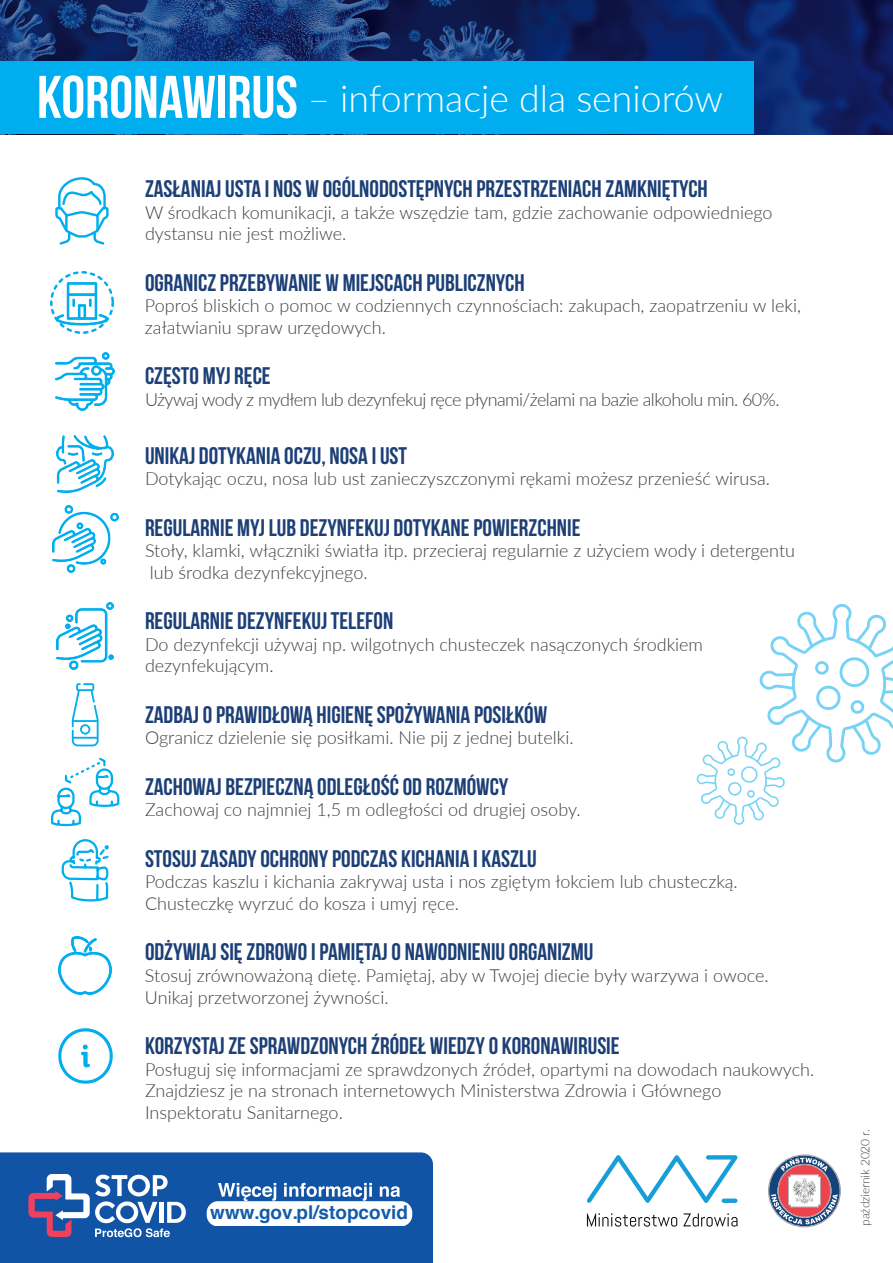
<style>
.page{position:relative;width:893px;height:1263px;background:#fff}
.page>*{position:absolute;margin:0;border:0;box-sizing:border-box;transform-origin:0 0}
.t1{font:300 37.5px "Lato";color:#fff}
.t2{font:24px "Bebas Neue";color:#1c3f76}
.t3{font:700 18.9px "Helvetica";color:#135cab}
.t4{font:300 18px/21.6px "Lato";color:#3e3e3f}
.t5{font:300 18px "Lato";letter-spacing:-.03em;color:#3e3e3f}
.t6{font:300 12px "Lato";letter-spacing:-.01em;color:#3e3e3f}
.s1{font-family:"Bebas Neue";font-weight:400;font-size:60px}
</style>
<div class="page">
<svg style="left:0;top:0;width:893px;height:134px;background:#132a68"></svg>
<div style="left:0;top:61px;width:753px;height:73px;background:#00aeef"></div>
<img style="left:51px;top:272px;width:62px;height:62px">
<img style="left:55px;top:352px;width:59px;height:58px">
<img style="left:57px;top:436px;width:57px;height:56px">
<img style="left:52px;top:505px;width:66px;height:67px">
<img style="left:57px;top:602px;width:57px;height:68px">
<img style="left:59px;top:936px;width:53px;height:58px">
<img style="left:58px;top:1029px;width:54px;height:54px">
<svg style="left:61px;top:839px;width:48px;height:63px"></svg>
<svg style="left:51px;top:757px;width:69px;height:70px"></svg>
<svg style="left:72px;top:683px;width:27px;height:63px"></svg>
<svg style="left:55px;top:177px;width:54px;height:68px"></svg>
<svg style="left:696px;top:603px;width:197px;height:222px"></svg>
<svg style="left:768px;top:1154px;width:73px;height:73px"></svg>
<svg style="left:587px;top:1213px;width:90px;height:13px"></svg>
<svg style="left:683px;top:1213px;width:54px;height:13px"></svg>
<svg style="left:587px;top:1155px;width:150px;height:48px"></svg>
<div style="left:722px;top:1198px;width:15px;height:5px;background:#169ed9;border-radius:2px"></div>
<div style="left:0;top:1152px;width:433px;height:111px;background:#1153a5"></div>
<svg style="left:28px;top:1174px;width:158px;height:63px"></svg>
<div style="left:207px;top:1201px;width:205px;height:25px;background:#fff;border-radius:11px"></div>
<svg style="left:218px;top:1183px;width:58px;height:18px"></svg>
<svg style="left:284px;top:1183px;width:88px;height:18px"></svg>
<svg style="left:380px;top:1186px;width:20px;height:11px"></svg>
<h1 class="t1" style="left:37px;top:72px;width:688px"><span class="s1">KORONAWIRUS</span> – informacje dla seniorów</h1>
<h2 class="t2" style="left:145px;top:176px;width:564px">ZASŁANIAJ USTA I NOS W OGÓLNODOSTĘPNYCH PRZESTRZENIACH ZAMKNIĘTYCH</h2>
<p class="t4" style="left:145px;top:201px;width:629px">W środkach komunikacji, a także wszędzie tam, gdzie zachowanie odpowiedniego dystansu nie jest możliwe.</p>
<h2 class="t2" style="left:145px;top:269px;width:381px">OGRANICZ PRZEBYWANIE W MIEJSCACH PUBLICZNYCH</h2>
<p class="t4" style="left:145px;top:294px;width:657px">Poproś bliskich o pomoc w codziennych czynnościach: zakupach, zaopatrzeniu w leki, załatwianiu spraw urzędowych.</p>
<h2 class="t2" style="left:145px;top:363px;width:127px">CZĘSTO MYJ RĘCE</h2>
<p class="t5" style="left:145px;top:387px;width:636px">Używaj wody z mydłem lub dezynfekuj ręce płynami/żelami na bazie alkoholu min. 60%.</p>
<h2 class="t2" style="left:145px;top:442px;width:264px">UNIKAJ DOTYKANIA OCZU, NOSA I UST</h2>
<p class="t4" style="left:145px;top:467px;width:626px">Dotykając oczu, nosa lub ust zanieczyszczonymi rękami możesz przenieść wirusa.</p>
<h2 class="t2" style="left:145px;top:514px;width:437px">REGULARNIE MYJ LUB DEZYNFEKUJ DOTYKANE POWIERZCHNIE</h2>
<p class="t4" style="left:145px;top:539px;width:652px">Stoły, klamki, włączniki światła itp. przecieraj regularnie z użyciem wody i detergentu lub środka dezynfekcyjnego.</p>
<h2 class="t2" style="left:145px;top:608px;width:250px">REGULARNIE DEZYNFEKUJ TELEFON</h2>
<p class="t4" style="left:145px;top:633px;width:560px">Do dezynfekcji używaj np. wilgotnych chusteczek nasączonych środkiem dezynfekującym.</p>
<h2 class="t2" style="left:145px;top:701px;width:404px">ZADBAJ O PRAWIDŁOWĄ HIGIENĘ SPOŻYWANIA POSIŁKÓW</h2>
<p class="t4" style="left:145px;top:726px;width:430px">Ogranicz dzielenie się posiłkami. Nie pij z jednej butelki.</p>
<h2 class="t2" style="left:145px;top:773px;width:365px">ZACHOWAJ BEZPIECZNĄ ODLEGŁOŚĆ OD ROZMÓWCY</h2>
<p class="t4" style="left:145px;top:798px;width:437px">Zachowaj co najmniej 1,5 m odległości od drugiej osoby.</p>
<h2 class="t2" style="left:145px;top:845px;width:393px">STOSUJ ZASADY OCHRONY PODCZAS KICHANIA I KASZLU</h2>
<p class="t4" style="left:145px;top:870px;width:594px">Podczas kaszlu i kichania zakrywaj usta i nos zgiętym łokciem lub chusteczką.<br>Chusteczkę wyrzuć do kosza i umyj ręce.</p>
<h2 class="t2" style="left:145px;top:939px;width:450px">ODŻYWIAJ SIĘ ZDROWO I PAMIĘTAJ O NAWODNIENIU ORGANIZMU</h2>
<p class="t4" style="left:145px;top:964px;width:625px">Stosuj zrównoważoną dietę. Pamiętaj, aby w Twojej diecie były warzywa i owoce.<br>Unikaj przetworzonej żywności.</p>
<h2 class="t2" style="left:145px;top:1032px;width:476px">KORZYSTAJ ZE SPRAWDZONYCH ŹRÓDEŁ WIEDZY O KORONAWIRUSIE</h2>
<p class="t4" style="left:145px;top:1058px;width:671px">Posługuj się informacjami ze sprawdzonych źródeł, opartymi na dowodach naukowych.<br>Znajdziesz je na stronach internetowych Ministerstwa Zdrowia i Głównego<br>Inspektoratu Sanitarnego.</p>
<p class="t3" style="left:210px;top:1197px;width:199px">www.gov.pl/stopcovid</p>
<p class="t6" style="left:857px;top:1226px;width:98px;rotate:-90deg">październik 2020 r.</p>
</div>
